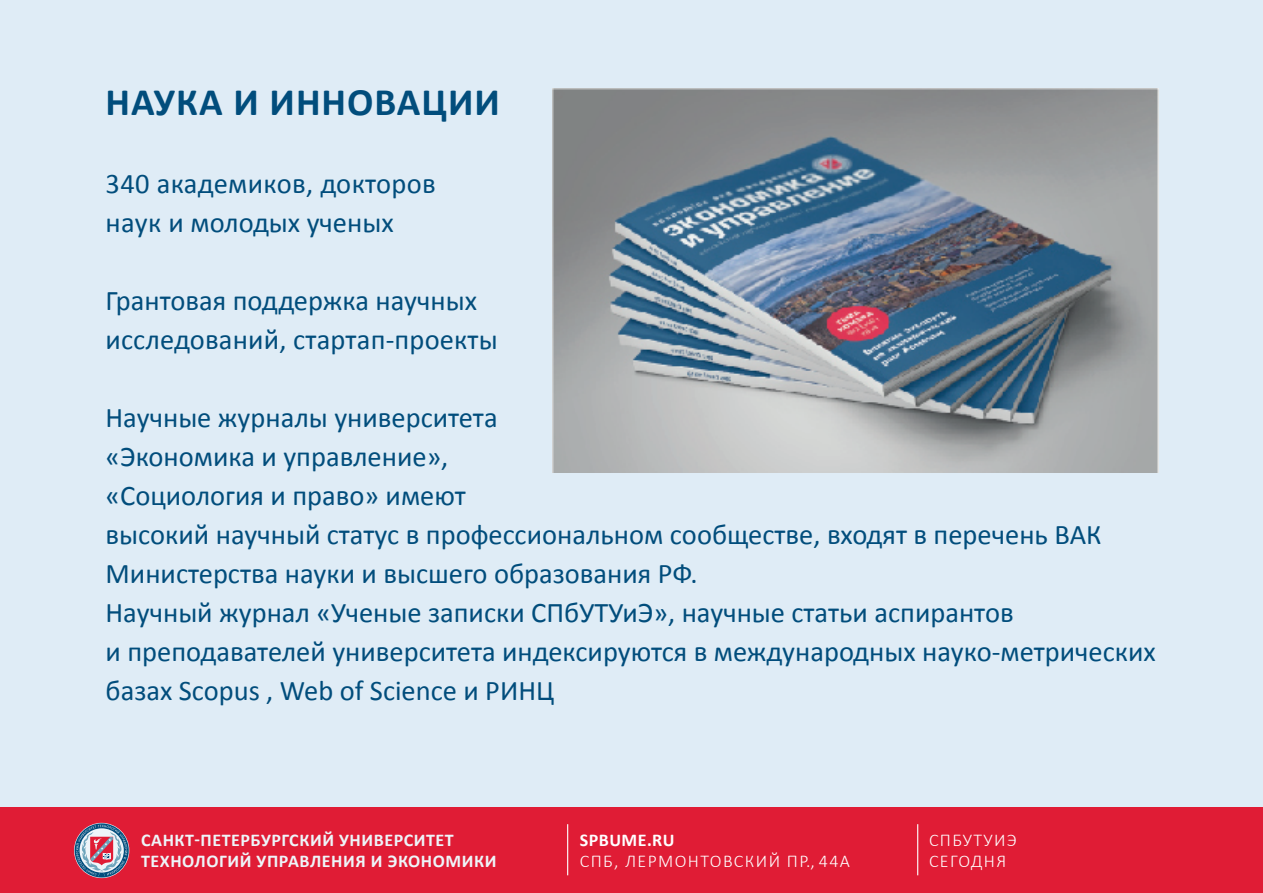
<style>
.page{position:relative;width:1263px;height:893px;background:#dfecf6}
.page>*{position:absolute;margin:0;border:0;box-sizing:border-box;transform-origin:0 0}
.t1{font:700 39px "Calibri";letter-spacing:.025em;color:#014d7c}
.t2{font:28.5px/39px "Calibri";color:#014d7c}
.t3{font:700 18px/21px "Calibri";letter-spacing:.03em;color:#eef5f9}
.t4{font:300 18px/21px "Calibri";letter-spacing:.075em;color:#fff}
.t5{font:700 18px "Calibri";letter-spacing:.025em;color:#fff}
</style>
<div class="page">
<div style="left:0;top:808px;width:1263px;height:85px;background:#e01c35"></div>
<svg style="left:75px;top:823px;width:54px;height:54px"></svg>
<hr style="left:917px;top:824px;width:1px;height:51px;background:#fff">
<hr style="left:567px;top:824px;width:1px;height:51px;background:#fff">
<img style="left:553px;top:88px;width:606px;height:384px">
<h1 class="t1" style="left:106px;top:78px;width:396px">НАУКА И ИННОВАЦИИ</h1>
<p class="t2" style="left:106px;top:163px;width:332px">340 академиков, докторов наук и молодых ученых</p>
<p class="t2" style="left:106px;top:280px;width:394px">Грантовая поддержка научных исследований, стартап-проекты</p>
<p class="t2" style="left:106px;top:397px;width:1052px">Научные журналы университета<br>«Экономика и управление»,<br>«Социология и право» имеют<br>высокий научный статус в профессиональном сообществе, входят в перечень ВАК Министерства науки и высшего образования РФ.<br>Научный журнал «Ученые записки СПбУТУиЭ», научные статьи аспирантов<br>и преподавателей университета индексируются в международных науко-метрических базах Scopus , Web of Science и РИНЦ</p>
<p class="t3" style="left:141px;top:828px;width:357px">САНКТ-ПЕТЕРБУРГСКИЙ УНИВЕРСИТЕТ<br>ТЕХНОЛОГИЙ УПРАВЛЕНИЯ И ЭКОНОМИКИ</p>
<p class="t4" style="left:929px;top:829px;width:89px">СПБУТУИЭ<br>СЕГОДНЯ</p>
<p class="t5" style="left:580px;top:829px;width:96px">SPBUME.RU</p>
<p class="t4" style="left:580px;top:850px;width:272px">СПБ, ЛЕРМОНТОВСКИЙ ПР., 44А</p>
</div>
